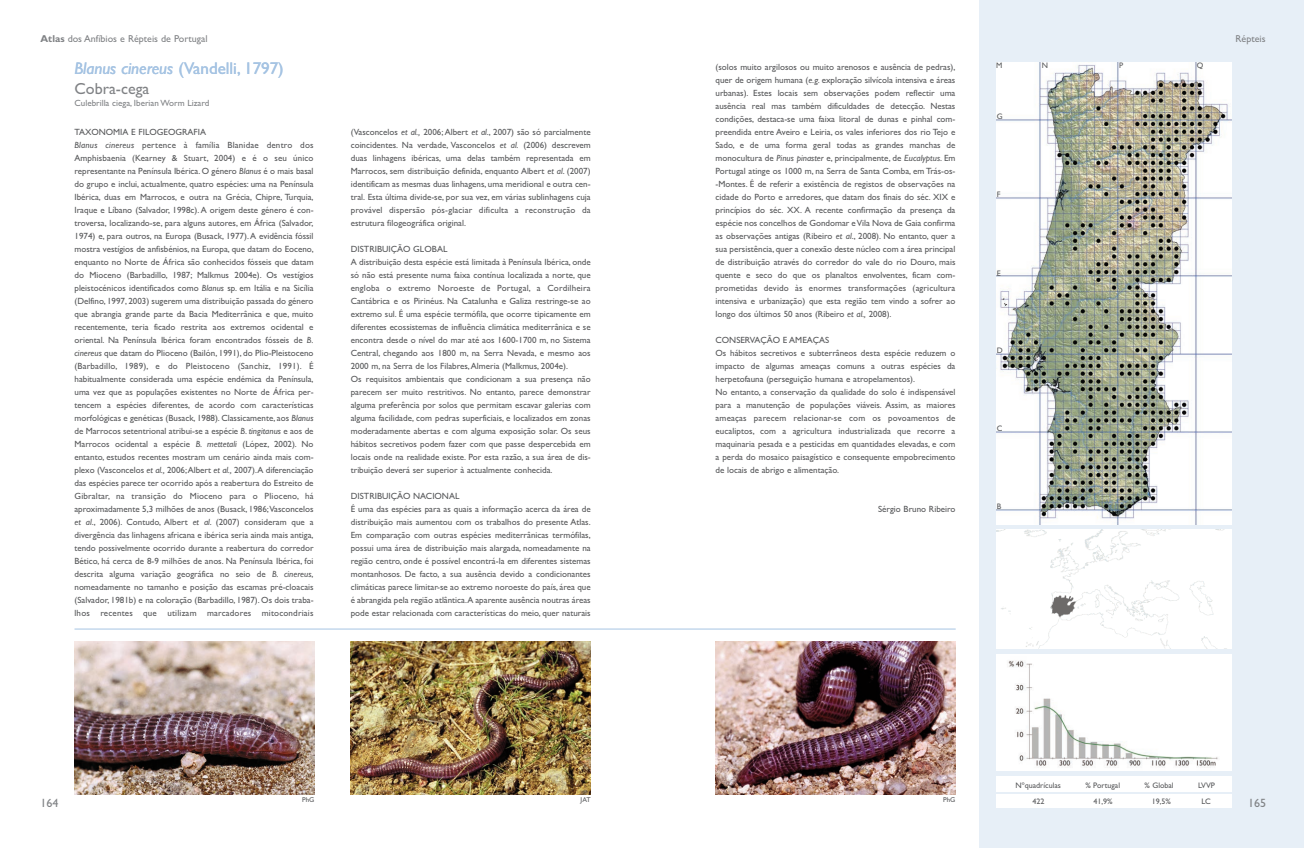
<style>
.page{position:relative;width:1304px;height:848px;background:#fff}
.page>*{position:absolute;margin:0;border:0;box-sizing:border-box;transform-origin:0 0}
.t1{font:17px "Gill Sans";color:#a6c4e3}
.t2{font:16px "Gill Sans";color:#808285}
.t3{font:12px "Gill Sans";color:#808285}
.t4{font:10px "Gill Sans";color:#808285}
.t5{font:9px/13px "Gill Sans";color:#57585a}
.t6{font:9px "Gill Sans";color:#808285}
.t7{font:8px "Gill Sans";color:#57585a}
.t8{font:7px "Gill Sans";color:#57585a}
.s1{font-weight:700}
.s2{font-style:italic}
</style>
<div class="page">
<img style="left:74px;top:0;width:1229px;height:848px">
<p class="t4" style="left:40px;top:33px;width:169px"><span class="s1">Atlas</span> dos Anfíbios e Répteis de Portugal</p>
<h1 class="t1" style="left:74px;top:58px;width:211px"><span class="s2">Blanus cinereus</span> (Vandelli, 1797)</h1>
<p class="t7" style="left:996px;top:61px;width:8px">M</p>
<p class="t7" style="left:1041px;top:61px;width:8px">N</p>
<p class="t7" style="left:1118px;top:61px;width:6px">P</p>
<p class="t7" style="left:1196px;top:61px;width:8px">Q</p>
<p class="t7" style="left:996px;top:112px;width:7px">G</p>
<p class="t5" style="left:715px;top:60px;width:241px;text-align:justify">(solos muito argilosos ou muito arenosos e ausência de pedras), quer de origem humana (<span class="s2">e.g.</span> exploração silvícola intensiva e áreas urbanas). Estes locais sem observações podem reflectir uma ausência real mas também dificuldades de detecção. Nestas condições, destaca-se uma faixa litoral de dunas e pinhal com&shy;preendida entre Aveiro e Leiria, os vales inferiores dos rio Tejo e Sado, e de uma forma geral todas as grandes manchas de monocultura de <span class="s2">Pinus pinaster</span> e, principalmente, de <span class="s2">Eucalyptus</span>. Em Portugal atinge os 1000 m, na Serra de Santa Comba, em Trás-os--Montes. É de referir a existência de registos de observações na cidade do Porto e arredores, que datam dos finais do séc. XIX e princípios do séc. XX. A recente confirmação da presença da espécie nos concelhos de Gondomar eVila Nova de Gaia confirma as observações antigas (Ribeiro <span class="s2">et al</span>., 2008). No entanto, quer a sua persistência, quer a conexão deste núcleo com a área principal de distribuição através do corredor do vale do rio Douro, mais quente e seco do que os planaltos envolventes, ficam com&shy;prometidas devido às enormes transformações (agricultura intensiva e urbanização) que esta região tem vindo a sofrer ao longo dos últimos 50 anos (Ribeiro <span class="s2">et al.,</span> 2008).</p>
<p class="t5" style="left:715px;top:333px;width:241px">CONSERVAÇÃO E AMEAÇAS<br>Os hábitos secretivos e subterrâneos desta espécie reduzem o impacto de algumas ameaças comuns a outras espécies da herpetofauna (perseguição humana e atropelamentos).<br>No entanto, a conservação da qualidade do solo é indispensável para a manutenção de populações viáveis. Assim, as maiores ameaças parecem relacionar-se com os povoamentos de eucaliptos, com a agricultura industrializada que recorre a maquinaria pesada e a pesticidas em quantidades elevadas, e com a perda do mosaico paisagístico e consequente empobrecimento de locais de abrigo e alimentação.</p>
<p class="t5" style="left:878px;top:502px;width:79px">Sérgio Bruno Ribeiro</p>
<h2 class="t2" style="left:74px;top:79px;width:76px">Cobra-cega</h2>
<p class="t6" style="left:74px;top:98px;width:136px">Culebrilla ciega, Iberian Worm Lizard</p>
<p class="t5" style="left:74px;top:125px;width:240px">TAXONOMIA E FILOGEOGRAFIA<br><span class="s2">Blanus cinereus</span> pertence à família Blanidae dentro dos Amphisbaenia (Kearney &amp; Stuart, 2004) e é o seu único representante na Península Ibérica. O género <span class="s2">Blanus</span> é o mais basal do grupo e inclui, actualmente, quatro espécies: uma na Península Ibérica, duas em Marrocos, e outra na Grécia, Chipre, Turquia, Iraque e Líbano (Salvador, 1998c). A origem deste género é con&shy;troversa, localizando-se, para alguns autores, em África (Salvador, 1974) e, para outros, na Europa (Busack, 1977).A evidência fóssil mostra vestígios de anfisbénios, na Europa, que datam do Eoceno, enquanto no Norte de África são conhecidos fósseis que datam do Mioceno (Barbadillo, 1987; Malkmus 2004e). Os vestígios pleistocénicos identificados como <span class="s2">Blanus</span> sp. em Itália e na Sicília (Delfino, 1997, 2003) sugerem uma distribuição passada do género que abrangia grande parte da Bacia Mediterrânica e que, muito recentemente, teria ficado restrita aos extremos ocidental e oriental. Na Península Ibérica foram encontrados fósseis de <span class="s2">B. cinereus</span> que datam do Plioceno (Bailón, 1991), do Plio-Pleistoceno (Barbadillo, 1989), e do Pleistoceno (Sanchiz, 1991). É habitualmente considerada uma espécie endémica da Península, uma vez que as populações existentes no Norte de África per&shy;tencem a espécies diferentes, de acordo com características morfológicas e genéticas (Busack, 1988). Classicamente, aos <span class="s2">Blanus </span>de Marrocos setentrional atribui-se a espécie <span class="s2">B. tingitanus</span> e aos de Marrocos ocidental a espécie <span class="s2">B. mettetali</span> (López, 2002). No entanto, estudos recentes mostram um cenário ainda mais com&shy;plexo (Vasconcelos <span class="s2">et al.,</span> 2006;Albert <span class="s2">et al.,</span> 2007).A diferenciação das espécies parece ter ocorrido após a reabertura do Estreito de Gibraltar, na transição do Mioceno para o Plioceno, há aproximadamente 5,3 milhões de anos (Busack, 1986;Vasconcelos <span class="s2">et al</span>., 2006). Contudo, Albert <span class="s2">et al</span>. (2007) consideram que a divergência das linhagens africana e ibérica seria ainda mais antiga, tendo possivelmente ocorrido durante a reabertura do corredor Bético, há cerca de 8-9 milhões de anos. Na Península Ibérica, foi descrita alguma variação geográfica no seio de <span class="s2">B. cinereus</span>, nomeadamente no tamanho e posição das escamas pré-cloacais (Salvador, 1981b) e na coloração (Barbadillo, 1987). Os dois traba&shy;lhos recentes que utilizam marcadores mitocondriais</p>
<p class="t5" style="left:351px;top:125px;width:241px;text-align:justify">(Vasconcelos <span class="s2">et al.,</span> 2006; Albert <span class="s2">et al</span>., 2007) são só parcialmente coincidentes. Na verdade, Vasconcelos <span class="s2">et al.</span> (2006) descrevem duas linhagens ibéricas, uma delas também representada em Marrocos, sem distribuição definida, enquanto Albert <span class="s2">et al</span>. (2007) identificam as mesmas duas linhagens, uma meridional e outra cen&shy;tral. Esta última divide-se, por sua vez, em várias sublinhagens cuja provável dispersão pós-glaciar dificulta a reconstrução da estrutura filogeográfica original.</p>
<p class="t7" style="left:996px;top:190px;width:5px">F</p>
<p class="t5" style="left:351px;top:242px;width:241px">DISTRIBUIÇÃO GLOBAL<br>A distribuição desta espécie está limitada à Península Ibérica, onde só não está presente numa faixa contínua localizada a norte, que engloba o extremo Noroeste de Portugal, a Cordilheira Cantábrica e os Pirinéus. Na Catalunha e Galiza restringe-se ao extremo sul. É uma espécie termófila, que ocorre tipicamente em diferentes ecossistemas de influência climática mediterrânica e se encontra desde o nível do mar até aos 1600-1700 m, no Sistema Central, chegando aos 1800 m, na Serra Nevada, e mesmo aos 2000 m, na Serra de los Filabres,Almeria (Malkmus, 2004e).<br>Os requisitos ambientais que condicionam a sua presença não parecem ser muito restritivos. No entanto, parece demonstrar alguma preferência por solos que permitam escavar galerias com alguma facilidade, com pedras superficiais, e localizados em zonas moderadamente abertas e com alguma exposição solar. Os seus hábitos secretivos podem fazer com que passe despercebida em locais onde na realidade existe. Por esta razão, a sua área de dis&shy;tribuição deverá ser superior à actualmente conhecida.</p>
<p class="t5" style="left:351px;top:489px;width:241px">DISTRIBUIÇÃO NACIONAL<br>É uma das espécies para as quais a informação acerca da área de distribuição mais aumentou com os trabalhos do presente Atlas.<br>Em comparação com outras espécies mediterrânicas termófilas, possui uma área de distribuição mais alargada, nomeadamente na região centro, onde é possível encontrá-la em diferentes sistemas montanhosos. De facto, a sua ausência devido a condicionantes climáticas parece limitar-se ao extremo noroeste do país, área que é abrangida pela região atlântica.A aparente ausência noutras áreas pode estar relacionada com características do meio, quer naturais</p>
<p class="t7" style="left:996px;top:268px;width:5px">E</p>
<p class="t7" style="left:996px;top:346px;width:7px">D</p>
<p class="t7" style="left:996px;top:423px;width:7px">C</p>
<p class="t7" style="left:996px;top:501px;width:6px">B</p>
<p class="t4" style="left:1235px;top:33px;width:31px">Répteis</p>
<p class="t7" style="left:1015px;top:780px;width:47px">Nºquadrículas</p>
<p class="t7" style="left:1085px;top:780px;width:36px">% Portugal</p>
<p class="t7" style="left:1144px;top:780px;width:31px">% Global</p>
<p class="t7" style="left:1197px;top:780px;width:18px">LVVP</p>
<p class="t7" style="left:1032px;top:797px;width:13px">422</p>
<p class="t7" style="left:1093px;top:797px;width:21px">41,9%</p>
<p class="t7" style="left:1151px;top:797px;width:21px">19,5%</p>
<p class="t7" style="left:1201px;top:797px;width:11px">LC</p>
<p class="t8" style="left:302px;top:796px;width:14px">PhG</p>
<p class="t8" style="left:580px;top:796px;width:11px">JAT</p>
<p class="t8" style="left:943px;top:796px;width:14px">PhG</p>
<h3 class="t3" style="left:40px;top:796px;width:19px">164</h3>
<h3 class="t3" style="left:1248px;top:796px;width:19px">165</h3>
</div>
